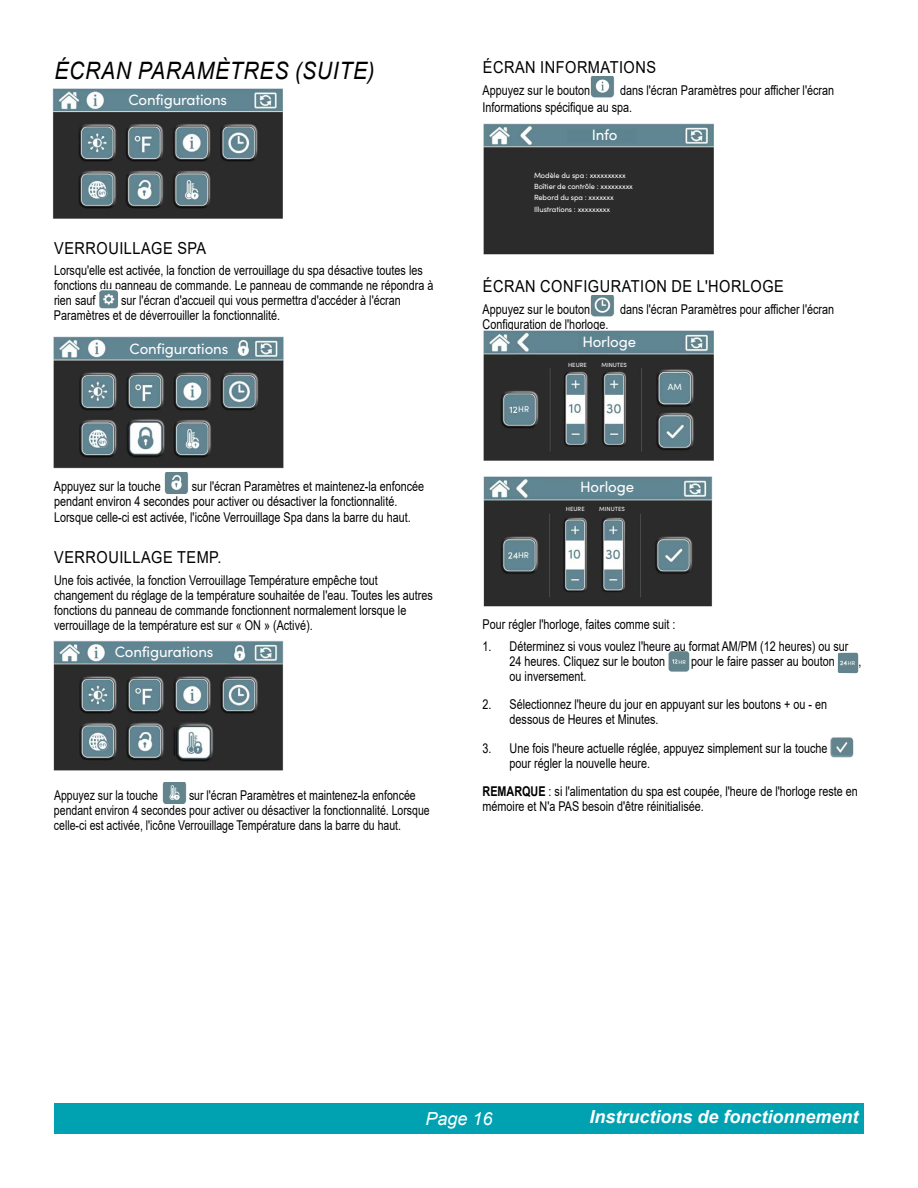
<style>
.page{position:relative;width:918px;height:1188px;background:#fff}
.page>*{position:absolute;margin:0;border:0;box-sizing:border-box;transform-origin:0 0}
.t1{font:italic 24px "Arial";letter-spacing:.035em;color:#000;scale:.88 1}
.t2{font:italic 700 18px "Arial";color:#fff}
.t3{font:italic 18px "Arial";color:#fff}
.t4{font:16.5px "Arial";letter-spacing:.035em;color:#000;scale:.88 1}
.t5{font:15px "Sofia Pro";letter-spacing:-.01em;color:#fff}
.t6{font:13.5px/15px "Arial";color:#000;scale:.8 1}
.t7{font:13.5px/15px "Arial";color:#000;scale:.78 1}
.t8{font:9px "Sofia Pro";color:#fff}
.t9{font:8.25px "Sofia Pro";color:#fff}
.t10{font:7.5px/11.4px "Sofia Pro";letter-spacing:-.01em;color:#fff}
.t11{font:6px "Sofia Pro";color:#fff}
.t12{font:5.55px "Sofia Pro";color:#fff}
.s1{font-weight:700}
</style>
<div class="page">
<div style="left:54px;top:1103px;width:810px;height:31px;background:#00a2b2"></div>
<img style="left:99px;top:290px;width:19px;height:19px">
<img style="left:165px;top:473px;width:24px;height:21px">
<img style="left:162px;top:782px;width:25px;height:22px">
<img style="left:590px;top:76px;width:25px;height:21px">
<img style="left:590px;top:295px;width:25px;height:21px">
<img style="left:668px;top:651px;width:22px;height:21px">
<img style="left:838px;top:653px;width:20px;height:20px">
<img style="left:830px;top:737px;width:24px;height:21px">
<img style="left:53px;top:88px;width:229px;height:130px">
<img style="left:54px;top:337px;width:229px;height:131px">
<img style="left:54px;top:640px;width:229px;height:131px">
<img style="left:484px;top:123px;width:229px;height:131px">
<img style="left:484px;top:330px;width:229px;height:131px">
<img style="left:483px;top:476px;width:230px;height:131px">
<h1 class="t1" style="left:54px;top:55px;width:365px">ÉCRAN PARAMÈTRES (SUITE)</h1>
<p class="t5" style="left:129px;top:88px;width:100px">Configurations</p>
<p class="t4" style="left:54px;top:237px;width:174px">VERROUILLAGE SPA</p>
<p class="t6" style="left:54px;top:263px;width:476px">Lorsqu'elle est activée, la fonction de verrouillage du spa désactive toutes les fonctions du panneau de commande. Le panneau de commande ne répondra à rien sauf</p>
<p class="t6" style="left:54px;top:293px;width:435px;text-indent:67px">sur l'écran d'accueil qui vous permettra d'accéder à l'écran<br>Paramètres et de déverrouiller la fonctionnalité.</p>
<p class="t5" style="left:130px;top:338px;width:100px">Configurations</p>
<p class="t6" style="left:54px;top:478px;width:464px;text-indent:138px">sur l'écran Paramètres et maintenez-la enfoncée pendant environ 4 secondes pour activer ou désactiver la fonctionnalité.</p>
<p class="t6" style="left:54px;top:510px;width:448px">Lorsque celle-ci est activée, l'icône Verrouillage Spa dans la barre du haut.</p>
<p class="t4" style="left:54px;top:546px;width:191px">VERROUILLAGE TEMP.</p>
<p class="t6" style="left:54px;top:573px;width:475px">Une fois activée, la fonction Verrouillage Température empêche tout changement du réglage de la température souhaitée de l'eau. Toutes les autres fonctions du panneau de commande fonctionnent normalement lorsque le verrouillage de la température est sur « ON » (Activé).</p>
<p class="t6" style="left:54px;top:478px;width:135px">Appuyez sur la touche</p>
<p class="t5" style="left:115px;top:641px;width:100px">Configurations</p>
<p class="t7" style="left:54px;top:788px;width:483px;text-indent:135px">sur l'écran Paramètres et maintenez-la enfoncée pendant environ 4 secondes pour activer ou désactiver la fonctionnalité. Lorsque celle-ci est activée, l'icône Verrouillage Température dans la barre du haut.</p>
<p class="t7" style="left:54px;top:788px;width:135px">Appuyez sur la touche</p>
<p class="t4" style="left:483px;top:56px;width:198px">ÉCRAN INFORMATIONS</p>
<p class="t6" style="left:483px;top:83px;width:136px">Appuyez sur le bouton</p>
<p class="t6" style="left:483px;top:82px;width:441px;line-height:16.5px;text-indent:137px">dans l'écran Paramètres pour afficher l'écran<br>Informations spécifique au spa.</p>
<p class="t5" style="left:592px;top:124px;width:27px">Info</p>
<p class="t10" style="left:534px;top:169px;width:100px">Modèle du spa : xxxxxxxxxx<br>Boîtier de contrôle : xxxxxxxxx<br>Rebord du spa : xxxxxxx<br>Illustrations : xxxxxxxxx</p>
<p class="t4" style="left:483px;top:275px;width:344px">ÉCRAN CONFIGURATION DE L'HORLOGE</p>
<p class="t6" style="left:483px;top:302px;width:136px">Appuyez sur le bouton</p>
<p class="t6" style="left:620px;top:302px;width:269px">dans l'écran Paramètres pour afficher l'écran</p>
<p class="t6" style="left:483px;top:317px;width:159px">Configuration de l'horloge.</p>
<p class="t9" style="left:518px;top:404px;width:12px">HR</p>
<p class="t9" style="left:518px;top:549px;width:12px">HR</p>
<p class="t5" style="left:582px;top:331px;width:55px">Horloge</p>
<p class="t11" style="left:568px;top:360px;width:20px">HEURE</p>
<p class="t11" style="left:601px;top:360px;width:27px">MINUTES</p>
<p class="t8" style="left:668px;top:380px;width:16px">AM</p>
<p class="t5" style="left:580px;top:476px;width:55px">Horloge</p>
<p class="t11" style="left:566px;top:505px;width:20px">HEURE</p>
<p class="t11" style="left:599px;top:505px;width:27px">MINUTES</p>
<p class="t6" style="left:483px;top:617px;width:243px">Pour régler l'horloge, faites comme suit :</p>
<p class="t6" style="left:510px;top:639px;width:425px;text-indent:-27px">1. Déterminez si vous voulez l'heure au format AM/PM (12 heures) ou sur<br>24 heures. Cliquez sur le bouton</p>
<p class="t12" style="left:678px;top:658px;width:9px">HR</p>
<p class="t6" style="left:691px;top:654px;width:181px">pour le faire passer au bouton</p>
<p class="t12" style="left:848px;top:659px;width:9px">HR</p>
<p class="t6" style="left:858px;top:654px;width:5px">,</p>
<p class="t6" style="left:510px;top:669px;width:98px">ou inversement.</p>
<p class="t6" style="left:510px;top:697px;width:398px;text-indent:-27px">2. Sélectionnez l'heure du jour en appuyant sur les boutons + ou - en dessous de Heures et Minutes.</p>
<p class="t6" style="left:510px;top:741px;width:399px;text-indent:-27px">3. Une fois l'heure actuelle réglée, appuyez simplement sur la touche pour régler la nouvelle heure.</p>
<p class="t6" style="left:483px;top:784px;width:471px"><span class="s1">REMARQUE</span> : si l'alimentation du spa est coupée, l'heure de l'horloge reste en mémoire et N'a PAS besoin d'être réinitialisée.</p>
<h2 class="t3" style="left:425px;top:1107px;width:69px">Page 16</h2>
<h2 class="t2" style="left:589px;top:1105px;width:271px">Instructions de fonctionnement</h2>
</div>
